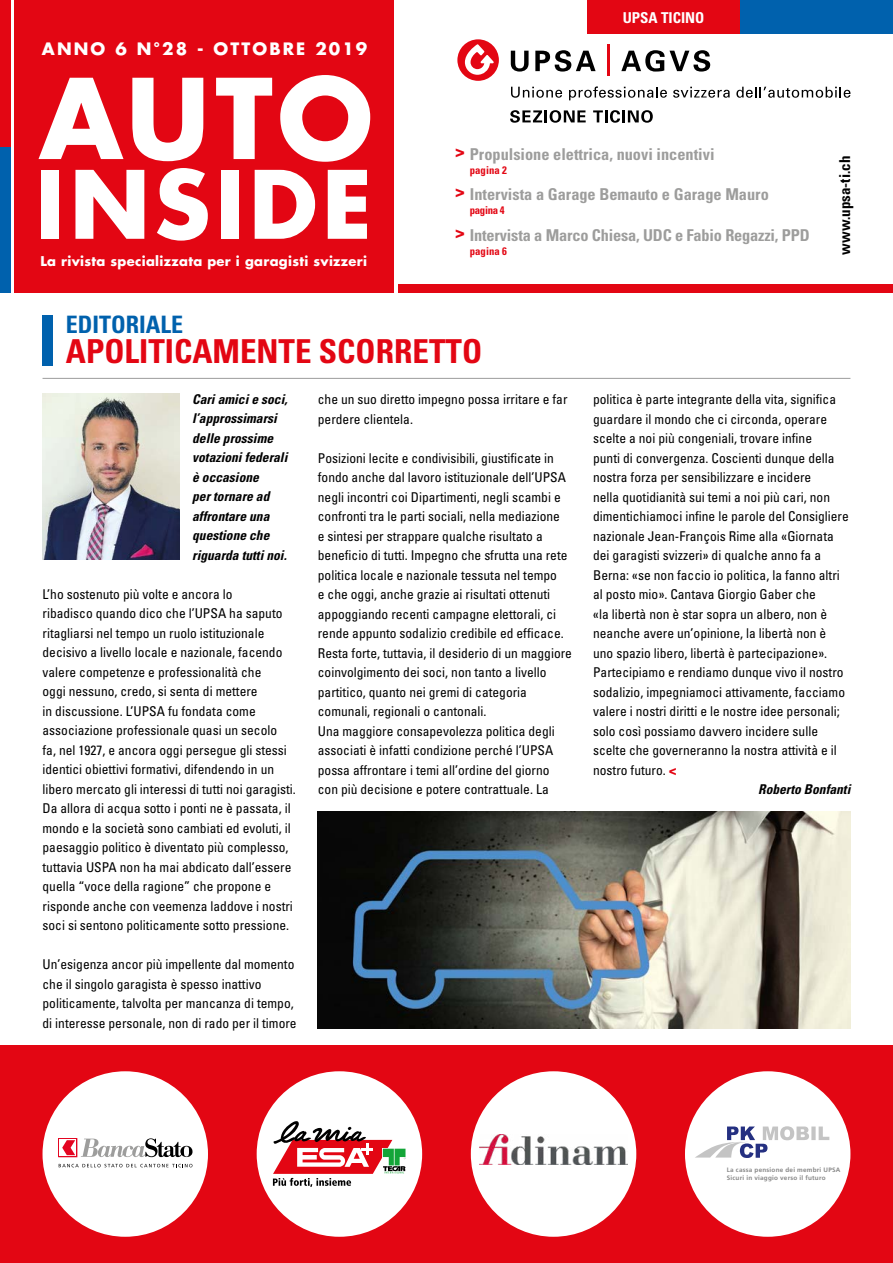
<style>
.page{position:relative;width:893px;height:1263px;background:#fff}
.page>*{position:absolute;margin:0;border:0;box-sizing:border-box;transform-origin:0 0}
.t1{font:700 107.85px "Futura LT";color:#fff}
.t2{font:700 91.5px "Futura LT";letter-spacing:.045em;color:#fff}
.t3{font:700 condensed 33px "Univers";color:#e30613}
.t4{font:700 condensed 24px "Univers";color:#0061ad}
.t5{font:700 16.65px "Futura LT";letter-spacing:.125em;color:#fff}
.t6{font:700 condensed 16.35px "Univers";color:#9d9d9c}
.t7{font:900 condensed 16.35px "Helvetica Neue LT Pro";color:#e30613}
.t8{font:700 condensed 15px "Univers";color:#000}
.t9{font:700 condensed 15px "Univers";color:#fff}
.t10{font:condensed 13.5px/19.5px "Univers";color:#000}
.t11{font:italic 700 condensed 13.5px/19.5px "Univers";color:#000}
.t12{font:700 13.05px "Futura LT";letter-spacing:.025em;color:#fff}
.t13{font:700 condensed 10.8px "Univers";color:#e30613}
.t14{font:700 6.3px/8.6px "Frutiger";letter-spacing:.035em;color:#878787}
.s1{font-family:"Helvetica Neue LT Pro";font-weight:900;color:#e30613}
</style>
<div class="page">
<div style="left:587px;top:0;width:153px;height:34px;background:#e30613"></div>
<div style="left:740px;top:0;width:153px;height:34px;background:#0061ad"></div>
<div style="left:398px;top:284px;width:495px;height:9px;background:#e30613"></div>
<div style="left:0;top:1045px;width:893px;height:218px;background:#e30613"></div>
<div style="left:257px;top:1071px;width:165px;height:166px;background:#fff;border-radius:50%"></div>
<svg style="left:405px;top:1148px;width:1px;height:23px"></svg>
<svg style="left:273px;top:1121px;width:132px;height:66px"></svg>
<hr style="left:607px;top:44px;width:3px;height:32px;background:#e30613">
<svg style="left:621px;top:50px;width:89px;height:22px"></svg>
<svg style="left:511px;top:51px;width:18px;height:21px"></svg>
<svg style="left:535px;top:50px;width:61px;height:22px"></svg>
<svg style="left:457px;top:39px;width:42px;height:42px"></svg>
<svg style="left:511px;top:87px;width:51px;height:11px"></svg>
<svg style="left:569px;top:86px;width:98px;height:14px"></svg>
<svg style="left:673px;top:87px;width:57px;height:11px"></svg>
<svg style="left:736px;top:87px;width:114px;height:11px"></svg>
<svg style="left:510px;top:110px;width:76px;height:13px"></svg>
<svg style="left:593px;top:110px;width:60px;height:13px"></svg>
<div style="left:43px;top:1071px;width:165px;height:166px;background:#fff;border-radius:50%"></div>
<svg style="left:81px;top:1138px;width:111px;height:19px"></svg>
<svg style="left:59px;top:1164px;width:133px;height:3px"></svg>
<div style="left:59px;top:1138px;width:18px;height:19px;border:1px solid #e40521"></div>
<div style="left:59px;top:1139px;width:17px;height:17px;background:#fff"></div>
<svg style="left:62px;top:1140px;width:13px;height:15px"></svg>
<div style="left:685px;top:1071px;width:165px;height:166px;background:#fff;border-radius:50%"></div>
<svg style="left:695px;top:1126px;width:134px;height:32px"></svg>
<div style="left:0;top:146px;width:11px;height:147px;background:#0061ad"></div>
<div style="left:0;top:0;width:11px;height:146px;background:#e30613"></div>
<div style="left:14px;top:0;width:380px;height:293px;background:#e30613"></div>
<div style="left:43px;top:315px;width:10px;height:51px;background:#0061ad"></div>
<hr style="left:43px;top:378px;width:807px;height:1px;background:#9d9d9c">
<img style="left:43px;top:394px;width:136px;height:165px">
<div style="left:471px;top:1071px;width:165px;height:166px;background:#fff;border-radius:50%"></div>
<img style="left:480px;top:1135px;width:147px;height:30px">
<img style="left:317px;top:812px;width:533px;height:216px">
<p class="t5" style="left:42px;top:38px;width:327px">ANNO 6 N°28 - OTTOBRE 2019</p>
<h1 class="t1" style="left:39px;top:47px;width:336px">AUTO</h1>
<h2 class="t2" style="left:36px;top:144px;width:338px">INSIDE</h2>
<p class="t12" style="left:40px;top:252px;width:328px">La rivista specializzata per i garagisti svizzeri</p>
<p class="t9" style="left:623px;top:9px;width:83px">UPSA TICINO</p>
<p class="t6" style="left:455px;top:144px;width:261px"><sup>&gt;</sup> Propulsione elettrica, nuovi incentivi</p>
<p class="t13" style="left:470px;top:163px;width:39px">pagina 2</p>
<p class="t7" style="left:455px;top:181px;width:11px">&gt;</p>
<p class="t6" style="left:470px;top:225px;width:341px">Intervista a Marco Chiesa, UDC e Fabio Regazzi, PPD</p>
<p class="t13" style="left:470px;top:244px;width:39px">pagina 6</p>
<p class="t6" style="left:470px;top:184px;width:300px">Intervista a Garage Bemauto e Garage Mauro</p>
<p class="t13" style="left:470px;top:203px;width:36px">pagina 4</p>
<p class="t7" style="left:455px;top:222px;width:11px">&gt;</p>
<h3 class="t4" style="left:66px;top:310px;width:119px">EDITORIALE</h3>
<h3 class="t3" style="left:66px;top:331px;width:418px">APOLITICAMENTE SCORRETTO</h3>
<p class="t8" style="left:836px;top:255px;width:100px;rotate:-90deg">www.upsa-ti.ch</p>
<p class="t11" style="left:192px;top:389px;width:97px">Cari amici e soci, l’approssimarsi delle prossime votazioni federali è occasione<br>per tornare ad affrontare una questione che riguarda tutti noi.</p>
<p class="t10" style="left:43px;top:584px;width:255px">L’ho sostenuto più volte e ancora lo<br>ribadisco quando dico che l’UPSA ha saputo ritagliarsi nel tempo un ruolo istituzionale decisivo a livello locale e nazionale, facendo valere competenze e professionalità che<br>oggi nessuno, credo, si senta di mettere<br>in discussione. L’UPSA fu fondata come associazione professionale quasi un secolo<br>fa, nel 1927, e ancora oggi persegue gli stessi identici obiettivi formativi, difendendo in un libero mercato gli interessi di tutti noi garagisti.<br>Da allora di acqua sotto i ponti ne è passata, il mondo e la società sono cambiati ed evoluti, il paesaggio politico è diventato più complesso, tuttavia USPA non ha mai abdicato dall’essere quella “voce della ragione” che propone e risponde anche con veemenza laddove i nostri soci si sentono politicamente sotto pressione.</p>
<p class="t10" style="left:43px;top:954px;width:256px">Un’esigenza ancor più impellente dal momento che il singolo garagista è spesso inattivo politicamente, talvolta per mancanza di tempo, di interesse personale, non di rado per il timore</p>
<p class="t10" style="left:318px;top:389px;width:251px">che un suo diretto impegno possa irritare e far perdere clientela.</p>
<p class="t10" style="left:318px;top:448px;width:256px">Posizioni lecite e condivisibili, giustificate in fondo anche dal lavoro istituzionale dell’UPSA negli incontri coi Dipartimenti, negli scambi e confronti tra le parti sociali, nella mediazione<br>e sintesi per strappare qualche risultato a beneficio di tutti. Impegno che sfrutta una rete politica locale e nazionale tessuta nel tempo<br>e che oggi, anche grazie ai risultati ottenuti appoggiando recenti campagne elettorali, ci rende appunto sodalizio credibile ed efficace.<br>Resta forte, tuttavia, il desiderio di un maggiore coinvolgimento dei soci, non tanto a livello partitico, quanto nei gremi di categoria comunali, regionali o cantonali.<br>Una maggiore consapevolezza politica degli associati è infatti condizione perché l’UPSA possa affrontare i temi all’ordine del giorno con più decisione e potere contrattuale. La</p>
<p class="t10" style="left:593px;top:389px;width:244px">politica è parte integrante della vita, significa</p>
<p class="t10" style="left:593px;top:409px;width:235px">guardare il mondo che ci circonda, operare</p>
<p class="t10" style="left:593px;top:428px;width:220px">scelte a noi più congeniali, trovare infine</p>
<p class="t10" style="left:593px;top:448px;width:243px">punti di convergenza. Coscienti dunque della</p>
<p class="t10" style="left:593px;top:467px;width:220px">nostra forza per sensibilizzare e incidere</p>
<p class="t10" style="left:593px;top:487px;width:238px">nella quotidianità sui temi a noi più cari, non</p>
<p class="t10" style="left:593px;top:506px;width:257px">dimentichiamoci infine le parole del Consigliere</p>
<p class="t10" style="left:593px;top:526px;width:242px">nazionale Jean-François Rime alla «Giornata</p>
<p class="t10" style="left:593px;top:545px;width:229px">dei garagisti svizzeri» di qualche anno fa a</p>
<p class="t10" style="left:593px;top:565px;width:248px">Berna: «se non faccio io politica, la fanno altri</p>
<p class="t10" style="left:593px;top:584px;width:224px">al posto mio». Cantava Giorgio Gaber che</p>
<p class="t10" style="left:593px;top:604px;width:235px">«la libertà non è star sopra un albero, non è</p>
<p class="t10" style="left:593px;top:623px;width:235px">neanche avere un’opinione, la libertà non è</p>
<p class="t10" style="left:593px;top:643px;width:235px">uno spazio libero, libertà è partecipazione».</p>
<p class="t10" style="left:593px;top:662px;width:252px">Partecipiamo e rendiamo dunque vivo il nostro</p>
<p class="t10" style="left:593px;top:682px;width:253px">sodalizio, impegniamoci attivamente, facciamo</p>
<p class="t10" style="left:593px;top:701px;width:248px">valere i nostri diritti e le nostre idee personali;</p>
<p class="t10" style="left:593px;top:721px;width:226px">solo così possiamo davvero incidere sulle</p>
<p class="t10" style="left:593px;top:740px;width:245px">scelte che governeranno la nostra attività e il</p>
<p class="t10" style="left:593px;top:760px;width:85px">nostro futuro. <span class="s1">&lt;</span></p>
<p class="t11" style="left:758px;top:780px;width:94px">Roberto Bonfanti</p>
<p class="t14" style="left:727px;top:1165px;width:115px">La cassa pensione dei membri UPSA<br>Sicuri in viaggio verso il futuro</p>
</div>
